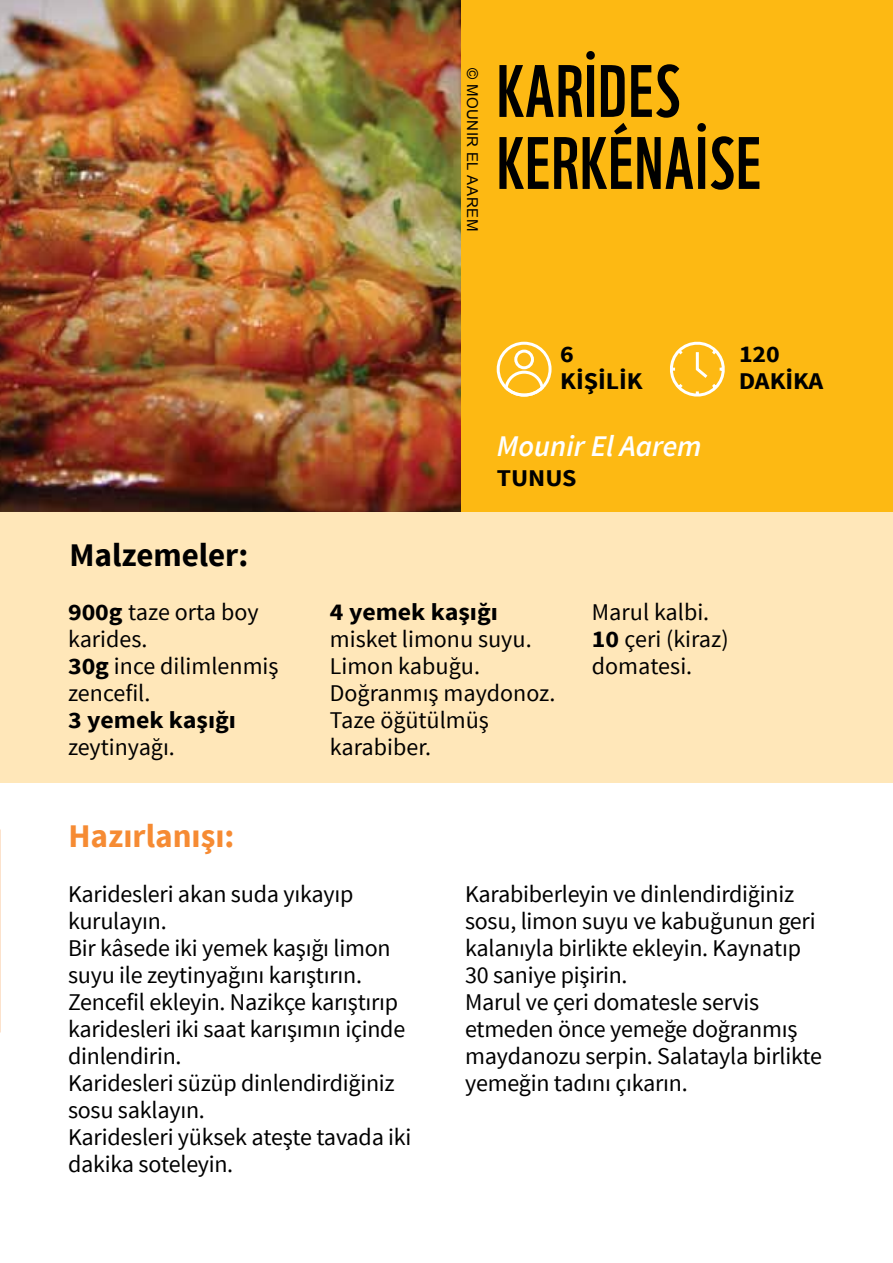
<style>
.page{position:relative;width:893px;height:1263px;background:#fff}
.page>*{position:absolute;margin:0;border:0;box-sizing:border-box;transform-origin:0 0}
.t1{font:72px/72px "WWF";letter-spacing:.02em;color:#000}
.t2{font:700 33px "Source Sans Pro";color:#f68b33}
.t3{font:700 33px "Source Sans Pro";color:#000}
.t4{font:italic 600 30px "Source Sans Pro";color:#fff}
.t5{font:24px/27px "Source Sans Pro";letter-spacing:-.01em;color:#000}
.t6{font:700 24px/27px "Source Sans Pro";color:#000;scale:1.08 1}
.t7{font:15px "Arial";letter-spacing:.04em;color:#000}
.s1{font-weight:700}
</style>
<div class="page">
<div style="left:0;top:512px;width:893px;height:271px;background:#ffe7b9"></div>
<img style="left:1px;top:0;width:460px;height:512px">
<div style="left:461px;top:0;width:432px;height:512px;background:#fdb913"></div>
<img style="left:0;top:0;width:1px;height:513px">
<svg style="left:670px;top:341px;width:55px;height:56px"></svg>
<svg style="left:503px;top:369px;width:42px;height:27px"></svg>
<div style="left:514px;top:350px;width:20px;height:19px;border:3px solid #fff;border-radius:50%"></div>
<div style="left:497px;top:342px;width:55px;height:55px;border:3px solid #fff;border-radius:50%"></div>
<h2 class="t3" style="left:69px;top:534px;width:180px">Malzemeler:</h2>
<p class="t5" style="left:68px;top:598px;width:212px"><span class="s1">900g</span> taze orta boy karides.<br><span class="s1">30g</span> ince dilimlenmiş zencefil.</p>
<p class="t6" style="left:68px;top:707px;width:157px">3 yemek kaşığı</p>
<p class="t5" style="left:68px;top:733px;width:108px">zeytinyağı.</p>
<h2 class="t2" style="left:68px;top:814px;width:167px">Hazırlanışı:</h2>
<p class="t7" style="left:482px;top:68px;width:165px;rotate:90deg">© MOUNIR EL AAREM</p>
<h1 class="t1" style="left:497px;top:48px;width:266px">KARİDES<br>KERKÉNAİSE</h1>
<p class="t6" style="left:560px;top:341px;width:78px">6<br>KİŞİLİK</p>
<p class="t6" style="left:739px;top:341px;width:80px">120<br>DAKİKA</p>
<p class="t4" style="left:497px;top:427px;width:206px">Mounir El Aarem</p>
<p class="t6" style="left:497px;top:465px;width:75px">TUNUS</p>
<p class="t6" style="left:330px;top:599px;width:157px">4 yemek kaşığı</p>
<p class="t5" style="left:330px;top:625px;width:227px">misket limonu suyu.<br>Limon kabuğu.<br>Doğranmış maydonoz.<br>Taze öğütülmüş karabiber.</p>
<p class="t5" style="left:592px;top:598px;width:138px">Marul kalbi.<br><span class="s1">10</span> çeri (kiraz) domatesi.</p>
<p class="t5" style="left:68px;top:880px;width:345px">Karidesleri akan suda yıkayıp kurulayın.<br>Bir kâsede iki yemek kaşığı limon suyu ile zeytinyağını karıştırın.<br>Zencefil ekleyin. Nazikçe karıştırıp karidesleri iki saat karışımın içinde dinlendirin.<br>Karidesleri süzüp dinlendirdiğiniz sosu saklayın.<br>Karidesleri yüksek ateşte tavada iki dakika soteleyin.</p>
<p class="t5" style="left:465px;top:880px;width:358px">Karabiberleyin ve dinlendirdiğiniz sosu, limon suyu ve kabuğunun geri kalanıyla birlikte ekleyin. Kaynatıp<br>30 saniye pişirin.<br>Marul ve çeri domatesle servis etmeden önce yemeğe doğranmış maydanozu serpin. Salatayla birlikte yemeğin tadını çıkarın.</p>
</div>
